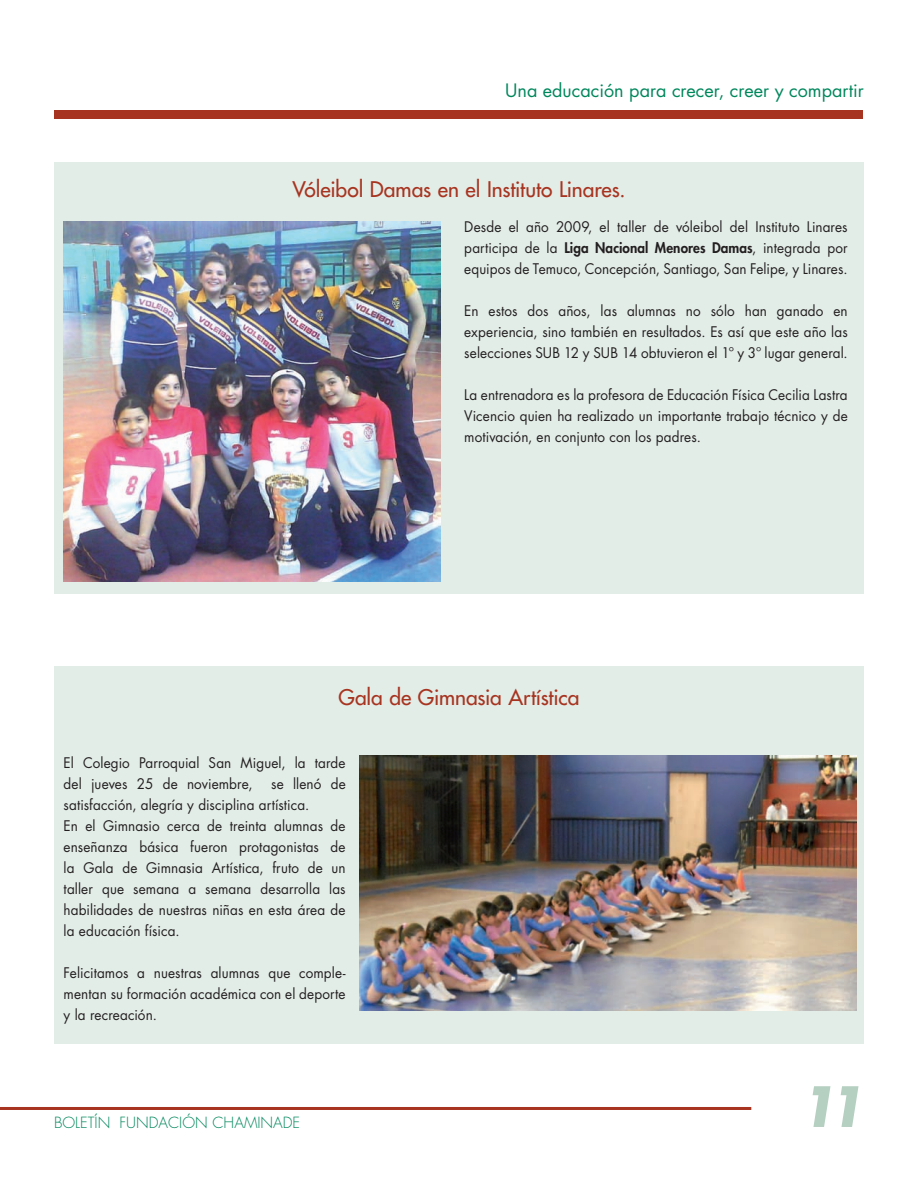
<style>
.page{position:relative;width:918px;height:1188px;background:#fff}
.page>*{position:absolute;margin:0;border:0;box-sizing:border-box;transform-origin:0 0}
.t1{font:italic 700 54px "Futura Std";color:#b5cfc1}
.t2{font:500 21px "Futura Std";letter-spacing:-.005em;color:#a73420}
.t3{font:18px "Futura Std";color:#00875c}
.t4{font:300 15px "Futura Std";color:#00875c}
.t5{font:14.25px/21px "Futura Std";letter-spacing:.01em;color:#231f20;text-align:justify;scale:.95 1}
.s1{font-weight:800}
</style>
<div class="page">
<div style="left:54px;top:110px;width:808px;height:8px;background:#a73420"></div>
<hr style="left:0;top:1107px;width:751px;height:3px;background:#a73420">
<div style="left:54px;top:162px;width:810px;height:432px;background:#e3ede8"></div>
<div style="left:54px;top:666px;width:810px;height:378px;background:#e3ede8"></div>
<img style="left:64px;top:222px;width:377px;height:360px">
<img style="left:360px;top:756px;width:496px;height:255px">
<p class="t3" style="left:505px;top:79px;width:360px">Una educación para crecer, creer y compartir</p>
<h2 class="t2" style="left:292px;top:176px;width:335px">Vóleibol Damas en el Instituto Linares.</h2>
<p class="t5" style="left:464px;top:216px;width:405px">Desde el año 2009, el taller de vóleibol del Instituto Linares participa de la <span class="s1">Liga Nacional Menores Damas</span>, integrada por equipos de Temuco, Concepción, Santiago, San Felipe, y Linares.</p>
<p class="t5" style="left:464px;top:300px;width:405px">En estos dos años, las alumnas no sólo han ganado en experiencia, sino también en resultados. Es así que este año las selecciones SUB 12 y SUB 14 obtuvieron el 1º y 3º lugar general.</p>
<p class="t5" style="left:464px;top:384px;width:405px">La entrenadora es la profesora de Educación Física Cecilia Lastra Vicencio quien ha realizado un importante trabajo técnico y de motivación, en conjunto con los padres.</p>
<h2 class="t2" style="left:338px;top:684px;width:243px">Gala de Gimnasia Artística</h2>
<p class="t5" style="left:64px;top:752px;width:298px">El Colegio Parroquial San Miguel, la tarde del jueves 25 de noviembre,</p>
<p class="t5" style="left:64px;top:773px;width:298px;text-align:left;text-indent:207px">se llenó de satisfacción, alegría y disciplina artística.<br>En el Gimnasio cerca de treinta alumnas de enseñanza básica fueron protagonistas de la Gala de Gimnasia Artística, fruto de un taller que semana a semana desarrolla las habilidades de nuestras niñas en esta área de la educación física.</p>
<p class="t5" style="left:64px;top:962px;width:298px">Felicitamos a nuestras alumnas que comple&shy;mentan su formación académica con el deporte y la recreación.</p>
<p class="t4" style="left:54px;top:1114px;width:248px">BOLETÍN FUNDACIÓN CHAMINADE</p>
<h1 class="t1" style="left:799px;top:1071px;width:67px">11</h1>
</div>
